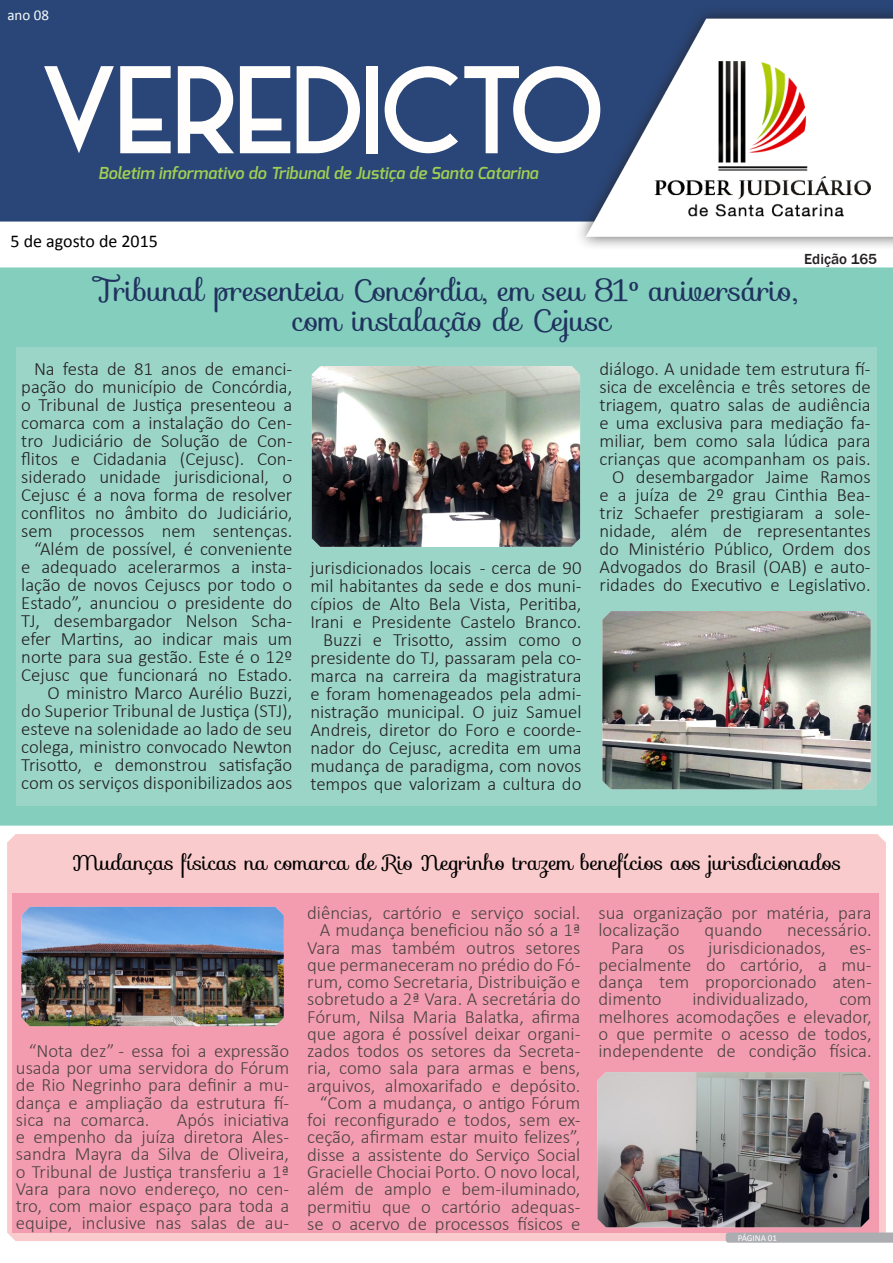
<style>
.page{position:relative;width:893px;height:1263px;background:#fff}
.page>*{position:absolute;margin:0;border:0;box-sizing:border-box;transform-origin:0 0}
.t1{font:109.05px "Alpaca Scarlett Demo";color:#fffefc}
.t2{font:30px/30px "Sofia";color:#20335e;text-align:center}
.t3{font:21px "Sofia";color:#000}
.t4{font:300 18.75px/18px "Calibri";color:#231f20;text-align:right}
.t5{font:300 18.75px/17.2px "Calibri";color:#4b4341;text-align:justify}
.t6{font:18px "Calibri";color:#000}
.t7{font:italic 600 16.5px "Exo";color:#a0ce53}
.t8{font:500 15px "Franklin Gothic";color:#231f20}
.t9{font:15px "Calibri";color:#f6fbfb}
.t10{font:9px "Calibri";color:#fff}
</style>
<div class="page">
<div style="left:7px;top:834px;width:879px;height:407px;background:#facbcc"></div>
<div style="left:0;top:267px;width:893px;height:558px;background:#84cebe"></div>
<div style="left:13px;top:894px;width:866px;height:339px;background:#f39cb0"></div>
<div style="left:0;top:0;width:567px;height:222px;background:#2a4678"></div>
<img style="left:567px;top:0;width:326px;height:247px">
<img style="left:613px;top:32px;width:280px;height:213px">
<div style="left:16px;top:346px;width:861px;height:459px;background:#9bd5c8"></div>
<img style="left:602px;top:611px;width:269px;height:178px">
<img style="left:312px;top:366px;width:268px;height:181px">
<svg style="left:597px;top:1072px;width:296px;height:171px"></svg>
<img style="left:597px;top:1072px;width:272px;height:155px">
<div style="left:35px;top:846px;width:844px;height:27px;background:#facbcc;border-radius:9px"></div>
<img style="left:21px;top:907px;width:263px;height:119px">
<p class="t9" style="left:7px;top:5px;width:43px">ano 08</p>
<h1 class="t1" style="left:41px;top:52px;width:564px">VEREDICTO</h1>
<p class="t7" style="left:98px;top:162px;width:442px">Boletim informativo do Tribunal de Justiça de Santa Catarina</p>
<p class="t6" style="left:11px;top:230px;width:149px">5 de agosto de 2015</p>
<p class="t8" style="left:804px;top:249px;width:74px">Edição 165</p>
<h2 class="t2" style="left:95px;top:276px;width:704px">Tribunal presenteia Concórdia, em seu 81º aniversário, com instalação de Cejusc</h2>
<p class="t4" style="left:21px;top:360px;width:273px">Na festa de 81 anos de emanci&shy;pação do município de Concórdia, o Tribunal de Justiça presenteou a comarca com a instalação do Cen&shy;tro Judiciário de Solução de Con&shy;flitos e Cidadania (Cejusc). Con&shy;siderado unidade jurisdicional, o Cejusc é a nova forma de resolver conflitos no âmbito do Judiciário, sem processos nem sentenças. “Além de possível, é conveniente e adequado acelerarmos a insta&shy;lação de novos Cejuscs por todo o Estado”, anunciou o presidente do TJ, desembargador Nelson Scha&shy;efer Martins, ao indicar mais um norte para sua gestão. Este é o 12º Cejusc que funcionará no Estado.<br>O ministro Marco Aurélio Buzzi,<br>do Superior Tribunal de Justiça (STJ), esteve na solenidade ao lado de seu colega, ministro convocado Newton Trisotto, e demonstrou satisfação com os serviços disponibilizados aos</p>
<p class="t4" style="left:599px;top:360px;width:273px">diálogo. A unidade tem estrutura fí&shy;sica de excelência e três setores de triagem, quatro salas de audiência e uma exclusiva para mediação fa&shy;miliar, bem como sala lúdica para crianças que acompanham os pais.<br>O desembargador Jaime Ramos e a juíza de 2º grau Cinthia Bea&shy;triz Schaefer prestigiaram a sole&shy;nidade, além de representantes do Ministério Público, Ordem dos Advogados do Brasil (OAB) e auto&shy;ridades do Executivo e Legislativo.</p>
<p class="t4" style="left:310px;top:558px;width:273px">jurisdicionados locais - cerca de 90 mil habitantes da sede e dos muni&shy;cípios de Alto Bela Vista, Peritiba, Irani e Presidente Castelo Branco.<br>Buzzi e Trisotto, assim como o presidente do TJ, passaram pela co&shy;marca na carreira da magistratura e foram homenageados pela admi&shy;nistração municipal. O juiz Samuel Andreis, diretor do Foro e coorde&shy;nador do Cejusc, acredita em uma mudança de paradigma, com novos tempos que valorizam a cultura do</p>
<p class="t3" style="left:73px;top:846px;width:770px">Mudanças físicas na comarca de Rio Negrinho trazem benefícios aos jurisdicionados</p>
<p class="t5" style="left:16px;top:1042px;width:275px;text-indent:13px">“Nota dez” - essa foi a expressão usada por uma servidora do Fórum de Rio Negrinho para definir a mu&shy;dança e ampliação da estrutura fí&shy;sica na comarca.</p>
<p class="t5" style="left:16px;top:1111px;width:275px;text-indent:161px">Após iniciativa e empenho da juíza diretora Ales&shy;sandra Mayra da Silva de Oliveira, o Tribunal de Justiça transferiu a 1ª Vara para novo endereço, no cen&shy;tro, com maior espaço para toda a equipe, inclusive nas salas de au-</p>
<p class="t5" style="left:307px;top:904px;width:275px;text-align:right">diências, cartório e serviço social.<br>A mudança beneficiou não só a 1ª Vara mas também outros setores que permaneceram no prédio do Fó&shy;rum, como Secretaria, Distribuição e sobretudo a 2ª Vara. A secretária do Fórum, Nilsa Maria Balatka, afirma que agora é possível deixar organi&shy;zados todos os setores da Secreta&shy;ria, como sala para armas e bens, arquivos, almoxarifado e depósito. “Com a mudança, o antigo Fórum foi reconfigurado e todos, sem ex&shy;ceção, afirmam estar muito felizes”, disse a assistente do Serviço Social Gracielle Chociai Porto. O novo local, além de amplo e bem-iluminado, permitiu que o cartório adequas&shy;se o acervo de processos físicos e</p>
<p class="t5" style="left:598px;top:904px;width:275px">sua organização por matéria, para localização</p>
<p class="t5" style="left:705px;top:921px;width:59px">quando</p>
<p class="t5" style="left:787px;top:921px;width:86px">necessário.</p>
<p class="t5" style="left:611px;top:939px;width:34px">Para</p>
<p class="t5" style="left:668px;top:939px;width:19px">os</p>
<p class="t5" style="left:708px;top:939px;width:119px">jurisdicionados,</p>
<p class="t5" style="left:598px;top:939px;width:275px;text-indent:251px">es&shy;pecialmente do cartório, a mu&shy;dança tem proporcionado aten&shy;dimento</p>
<p class="t5" style="left:692px;top:990px;width:118px">individualizado,</p>
<p class="t5" style="left:598px;top:990px;width:275px;text-indent:241px">com melhores acomodações e elevador, o que permite o acesso de todos, independente de condição física.</p>
<p class="t10" style="left:738px;top:1232px;width:41px">PÁGINA 01</p>
</div>
